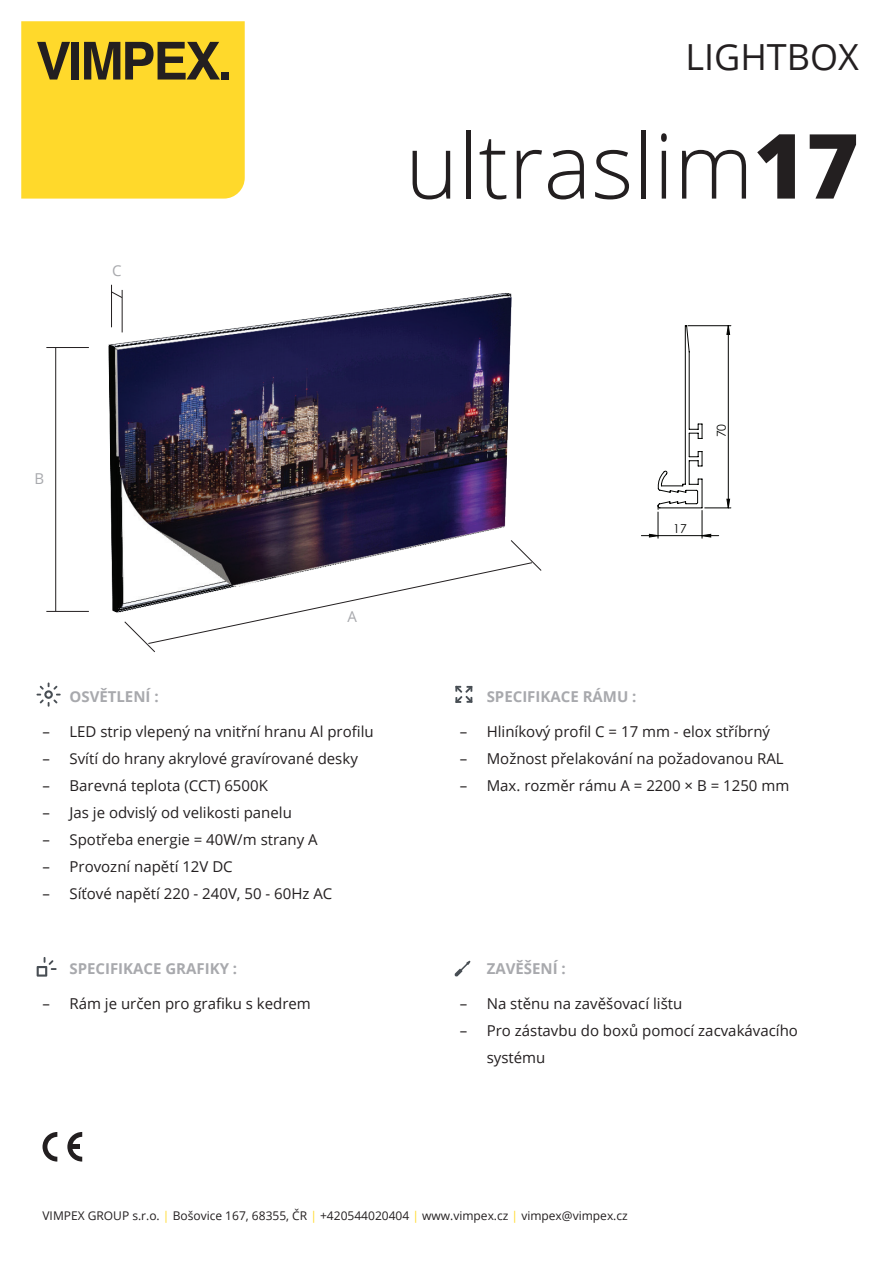
<style>
.page{position:relative;width:893px;height:1263px;background:#fff}
.page>*{position:absolute;margin:0;border:0;box-sizing:border-box;transform-origin:0 0}
.t1{font:300 90px "Open Sans";color:#231f20}
.t2{font:36px "Open Sans";color:#231f20}
.t3{font:15px/27px "Open Sans";color:#231f20}
.t4{font:700 15px "Open Sans";color:#a8a9ad}
.t5{font:15px "Open Sans";color:#a8a9ad}
.t6{font:12.3px "Century Gothic";color:#040503}
.t7{font:12px "Open Sans";color:#231f20}
.s1{font-weight:800}
.s2{color:#ffd92b}
</style>
<div class="page">
<svg style="left:21px;top:21px;width:224px;height:178px;background:#eac82b"></svg>
<div style="left:221px;top:72px;width:8px;height:8px;background:#231f20"></div>
<svg style="left:641px;top:325px;width:90px;height:213px"></svg>
<img style="left:65px;top:284px;width:447px;height:329px">
<svg style="left:37px;top:682px;width:24px;height:25px"></svg>
<svg style="left:455px;top:686px;width:17px;height:17px"></svg>
<svg style="left:37px;top:957px;width:20px;height:20px"></svg>
<svg style="left:454px;top:961px;width:16px;height:16px"></svg>
<svg style="left:43px;top:1132px;width:14px;height:29px"></svg>
<svg style="left:67px;top:1132px;width:15px;height:29px"></svg>
<div style="left:71px;top:1144px;width:9px;height:5px;background:#231f20"></div>
<hr style="left:46px;top:347px;width:43px;height:1px;background:#231f20">
<hr style="left:46px;top:611px;width:43px;height:1px;background:#231f20">
<hr style="left:55px;top:348px;width:1px;height:263px;background:#231f20">
<svg style="left:124px;top:540px;width:418px;height:112px"></svg>
<hr style="left:111px;top:285px;width:1px;height:42px;background:#231f20">
<hr style="left:122px;top:290px;width:1px;height:42px;background:#231f20">
<svg style="left:112px;top:291px;width:10px;height:7px"></svg>
<h2 class="t2" style="left:685px;top:32px;width:175px">LIGHTBOX</h2>
<p class="t5" style="left:112px;top:260px;width:11px">C</p>
<h1 class="t1" style="left:405px;top:104px;width:455px">ultraslim<span class="s1">17</span></h1>
<p class="t5" style="left:35px;top:468px;width:11px">B</p>
<p class="t5" style="left:347px;top:607px;width:11px">A</p>
<p class="t4" style="left:69px;top:685px;width:91px">OSVĚTLENÍ :</p>
<p class="t3" style="left:43px;top:718px;width:333px">– LED strip vlepený na vnitřní hranu Al profilu</p>
<p class="t3" style="left:43px;top:745px;width:317px">– Svítí do hrany akrylové gravírované desky</p>
<p class="t3" style="left:43px;top:772px;width:227px">– Barevná teplota (CCT) 6500K</p>
<p class="t3" style="left:43px;top:799px;width:251px">– Jas je odvislý od velikosti panelu</p>
<p class="t3" style="left:43px;top:826px;width:277px">– Spotřeba energie = 40W/m strany A</p>
<p class="t3" style="left:43px;top:853px;width:192px">– Provozní napětí 12V DC</p>
<p class="t3" style="left:43px;top:880px;width:291px">– Síťové napětí 220 - 240V, 50 - 60Hz AC</p>
<p class="t4" style="left:69px;top:958px;width:169px">SPECIFIKACE GRAFIKY :</p>
<p class="t3" style="left:43px;top:990px;width:270px">– Rám je určen pro grafiku s kedrem</p>
<p class="t6" style="left:713px;top:437px;width:15px;rotate:-90deg">70</p>
<p class="t6" style="left:673px;top:520px;width:15px">17</p>
<p class="t4" style="left:487px;top:685px;width:151px">SPECIFIKACE RÁMU :</p>
<p class="t3" style="left:460px;top:718px;width:312px">– Hliníkový profil C = 17 mm - elox stříbrný</p>
<p class="t3" style="left:460px;top:745px;width:325px">– Možnost přelakování na požadovanou RAL</p>
<p class="t3" style="left:460px;top:772px;width:331px">– Max. rozměr rámu A = 2200 × B = 1250 mm</p>
<p class="t4" style="left:487px;top:958px;width:81px">ZAVĚŠENÍ :</p>
<p class="t3" style="left:460px;top:990px;width:224px">– Na stěnu na zavěšovací lištu</p>
<p class="t3" style="left:487px;top:1017px;width:313px;text-indent:-27px">– Pro zástavbu do boxů pomocí zacvakávacího systému</p>
<p class="t7" style="left:43px;top:1208px;width:587px">VIMPEX GROUP s.r.o. <span class="s2">|</span> Bošovice 167, 68355, ČR <span class="s2">|</span> +420544020404 <span class="s2">|</span> www.vimpex.cz <span class="s2">|</span> vimpex@vimpex.cz</p>
</div>
